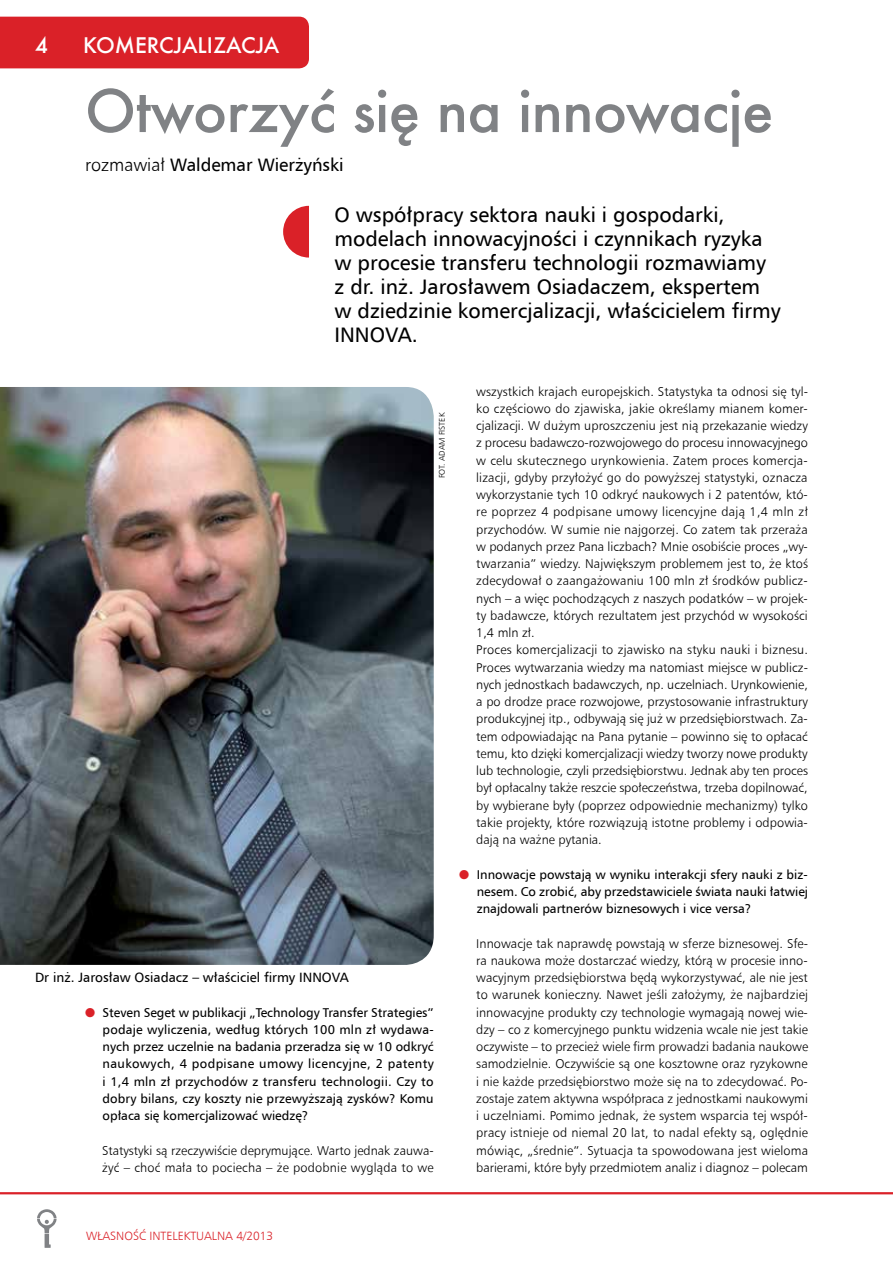
<style>
.page{position:relative;width:893px;height:1263px;background:#fff}
.page>*{position:absolute;margin:0;border:0;box-sizing:border-box;transform-origin:0 0}
.t1{font:500 57px "Futura";letter-spacing:-.01em;color:#808285}
.t2{font:21px/24px "Humnst 777 EU";color:#000}
.t3{font:500 21px "Futura";color:#fff}
.t4{font:18px "Humnst 777 EU";color:#000}
.t5{font:13.5px "Humnst 777 EU";color:#000}
.t6{font:12.75px/17.2px "Humnst 777 Lt EU";color:#000}
.t7{font:12.75px/17.2px "Humnst 777 EU";color:#000;text-align:justify}
.t8{font:12px "Humnst 777 Lt EU";color:#da2128}
.t9{font:8.25px "Humnst 777 Lt EU";color:#000}
.s1{font-family:"Humnst 777 Lt EU"}
.s2{color:#da2128}
</style>
<div class="page">
<div style="left:0;top:17px;width:309px;height:51px;background:#da2128"></div>
<svg style="left:37px;top:1209px;width:20px;height:39px"></svg>
<hr style="left:0;top:1192px;width:893px;height:2px;background:#da2128">
<svg style="left:283px;top:206px;width:26px;height:52px"></svg>
<img style="left:0;top:387px;width:434px;height:578px">
<h2 class="t3" style="left:35px;top:31px;width:14px">4</h2>
<h2 class="t3" style="left:83px;top:30px;width:198px">Komercjal izacja</h2>
<h1 class="t1" style="left:85px;top:72px;width:690px">Otworzyć się na innowacje</h1>
<h3 class="t4" style="left:85px;top:154px;width:260px"><span class="s1">rozmawiał</span> Waldemar Wierżyński</h3>
<p class="t2" style="left:334px;top:202px;width:448px">O współpracy sektora nauki i gospodarki, modelach innowacyjności i czynnikach ryzyka w procesie transferu technologii rozmawiamy z dr. inż. Jarosławem Osiadaczem, ekspertem w dziedzinie komercjalizacji, właścicielem firmy INNOVA.</p>
<p class="t9" style="left:437px;top:478px;width:66px;rotate:-90deg">fot. Adam Fistek</p>
<p class="t5" style="left:35px;top:969px;width:315px">Dr inż. Jarosław Osiadacz – właściciel firmy INNOVA</p>
<p class="t7" style="left:103px;top:1003px;width:333px;text-indent:-18px"><span class="s2">●</span> Steven Seget w publikacji „Technology Transfer Strategies” podaje wyliczenia, według których 100 mln zł wydawa&shy;nych przez uczelnie na badania przeradza się w 10 odkryć naukowych, 4 podpisane umowy licencyjne, 2 patenty i 1,4 mln zł przychodów z transferu technologii. Czy to dobry bilans, czy koszty nie przewyższają zysków? Komu opłaca się komercjalizować wiedzę?</p>
<p class="t6" style="left:102px;top:1141px;width:333px">Statystyki są rzeczywiście deprymujące. Warto jednak zauwa&shy;żyć – choć mała to pociecha – że podobnie wygląda to we</p>
<p class="t6" style="left:476px;top:382px;width:333px">wszystkich krajach europejskich. Statystyka ta odnosi się tyl&shy;ko częściowo do zjawiska, jakie określamy mianem komer&shy;cjalizacji. W dużym uproszczeniu jest nią przekazanie wiedzy z procesu badawczo-rozwojowego do procesu innowacyjnego w celu skutecznego urynkowienia. Zatem proces komercja&shy;lizacji, gdyby przyłożyć go do powyższej statystyki, oznacza wykorzystanie tych 10 odkryć naukowych i 2 patentów, któ&shy;re poprzez 4 podpisane umowy licencyjne dają 1,4 mln zł przychodów. W sumie nie najgorzej. Co zatem tak przeraża w podanych przez Pana liczbach? Mnie osobiście proces „wy&shy;twarzania” wiedzy. Największym problemem jest to, że ktoś zdecydował o zaangażowaniu 100 mln zł środków publicz&shy;nych – a więc pochodzących z naszych podatków – w projek&shy;ty badawcze, których rezultatem jest przychód w wysokości 1,4 mln zł.<br>Proces komercjalizacji to zjawisko na styku nauki i biznesu.<br>Proces wytwarzania wiedzy ma natomiast miejsce w publicz&shy;nych jednostkach badawczych, np. uczelniach. Urynkowienie, a po drodze prace rozwojowe, przystosowanie infrastruktury produkcyjnej itp., odbywają się już w przedsiębiorstwach. Za&shy;tem odpowiadając na Pana pytanie – powinno się to opłacać temu, kto dzięki komercjalizacji wiedzy tworzy nowe produkty lub technologie, czyli przedsiębiorstwu. Jednak aby ten proces był opłacalny także reszcie społeczeństwa, trzeba dopilnować, by wybierane były (poprzez odpowiednie mechanizmy) tylko takie projekty, które rozwiązują istotne problemy i odpowia&shy;dają na ważne pytania.</p>
<p class="t7" style="left:477px;top:865px;width:333px;text-indent:-18px"><span class="s2">●</span> Innowacje powstają w wyniku interakcji sfery nauki z biz&shy;nesem. Co zrobić, aby przedstawiciele świata nauki łatwiej znajdowali partnerów biznesowych i vice versa?</p>
<p class="t6" style="left:476px;top:934px;width:333px;text-align:justify">Innowacje tak naprawdę powstają w sferze biznesowej. Sfe&shy;ra naukowa może dostarczać wiedzy, którą w procesie inno&shy;wacyjnym przedsiębiorstwa będą wykorzystywać, ale nie jest to warunek konieczny. Nawet jeśli założymy, że najbardziej innowacyjne produkty czy technologie wymagają nowej wie&shy;dzy – co z komercyjnego punktu widzenia wcale nie jest takie oczywiste – to przecież wiele firm prowadzi badania naukowe samodzielnie. Oczywiście są one kosztowne oraz ryzykowne i nie każde przedsiębiorstwo może się na to zdecydować. Po&shy;zostaje zatem aktywna współpraca z jednostkami naukowymi i uczelniami. Pomimo jednak, że system wsparcia tej współ&shy;pracy istnieje od niemal 20 lat, to nadal efekty są, oględnie mówiąc, „średnie”. Sytuacja ta spowodowana jest wieloma barierami, które były przedmiotem analiz i diagnoz – polecam</p>
<p class="t8" style="left:86px;top:1229px;width:189px">Własność intelektualna 4/2013</p>
</div>
